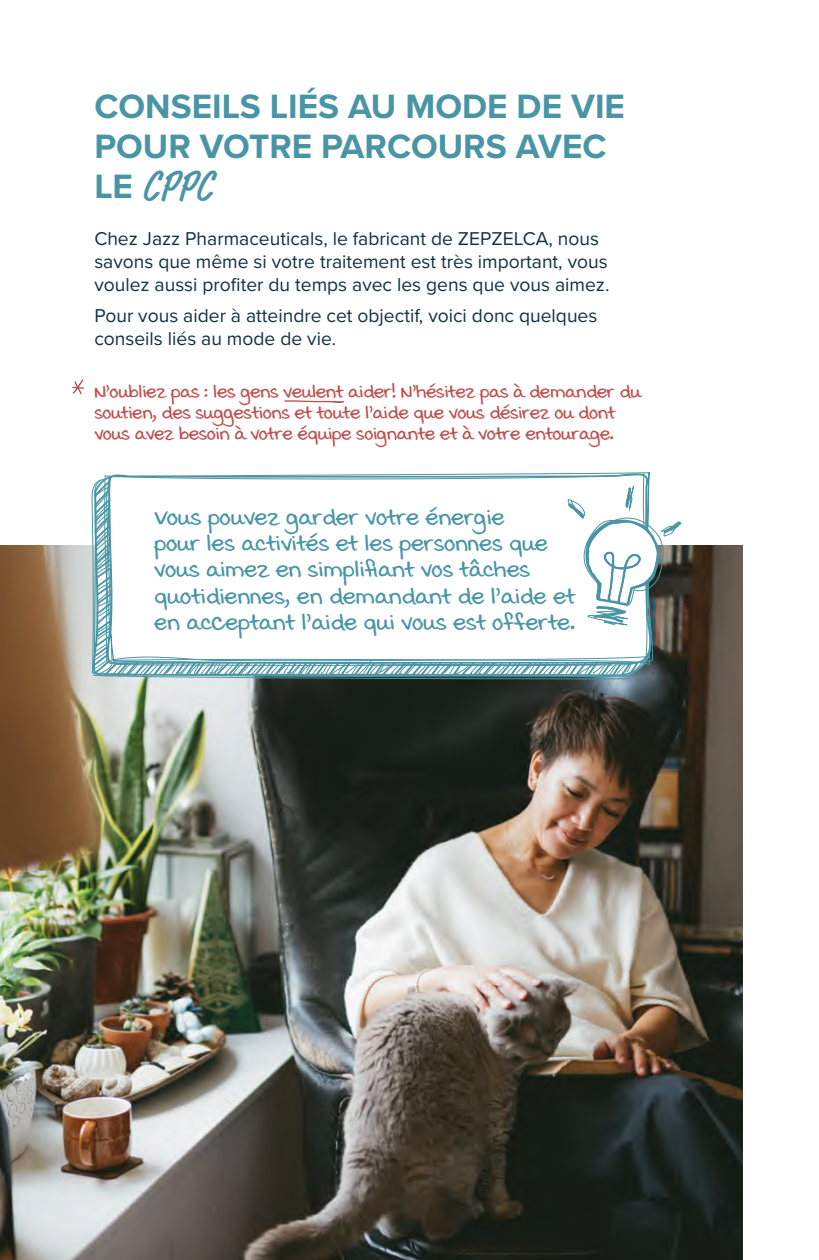
<style>
.page{position:relative;width:819px;height:1260px;background:#fff}
.page>*{position:absolute;margin:0;border:0;box-sizing:border-box;transform-origin:0 0}
.t1{font:500 condensed 43.75px "Market Pro";color:#4995a6}
.t2{font:700 35px/40.2px "Proxima Nova";color:#4995a6}
.t3{font:700 26.25px/26.2px "Swister";color:#4995a6}
.t4{font:700 21px/21px "Swister";letter-spacing:-.01em;color:#bf4e4e}
.t5{font:19.25px/23.1px "Proxima Nova";color:#103240}
.s1{font-family:"Proxima Nova";font-weight:700;font-stretch:normal;font-size:35px}
</style>
<div class="page">
<img style="left:0;top:546px;width:742px;height:714px">
<svg style="left:284px;top:400px;width:61px;height:3px"></svg>
<svg style="left:72px;top:379px;width:12px;height:16px"></svg>
<svg style="left:103px;top:472px;width:550px;height:249px;background:#68726f"></svg>
<svg style="left:93px;top:481px;width:589px;height:198px"></svg>
<h2 class="t2" style="left:94px;top:85px;width:532px">CONSEILS LIÉS AU MODE DE VIE<br>POUR VOTRE PARCOURS AVEC</h2>
<h1 class="t1" style="left:94px;top:156px;width:119px"><span class="s1">LE</span> CPPC</h1>
<p class="t5" style="left:94px;top:226px;width:517px">Chez Jazz Pharmaceuticals, le fabricant de ZEPZELCA, nous savons que même si votre traitement est très important, vous voulez aussi profiter du temps avec les gens que vous aimez.</p>
<p class="t5" style="left:94px;top:303px;width:505px">Pour vous aider à atteindre cet objectif, voici donc quelques conseils liés au mode de vie.</p>
<p class="t4" style="left:94px;top:381px;width:548px">N’oubliez pas : les gens veulent aider! N’hésitez pas à demander du soutien, des suggestions et toute l’aide que vous désirez ou dont vous avez besoin à votre équipe soignante et à votre entourage.</p>
<h3 class="t3" style="left:154px;top:504px;width:423px">Vous pouvez garder votre énergie<br>pour les activités et les personnes que vous aimez en simplifiant vos tâches quotidiennes, en demandant de l’aide et en acceptant l’aide qui vous est offerte.</h3>
</div>
